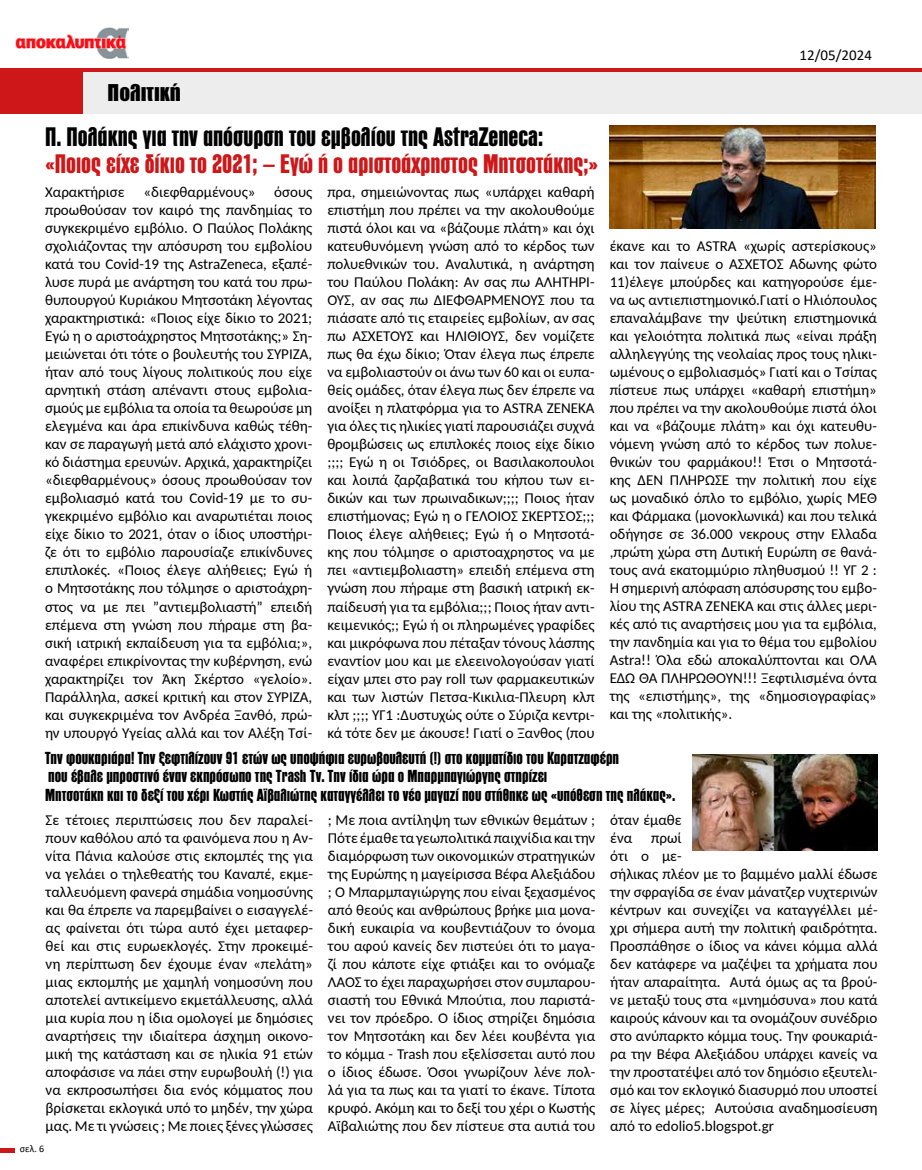
<style>
.page{position:relative;width:922px;height:1170px;background:#fff}
.page>*{position:absolute;margin:0;border:0;box-sizing:border-box;transform-origin:0 0}
.t1{font:800 25px "PF Fusion Sans";color:#cd1719}
.t2{font:800 25px "PF Fusion Sans";color:#000}
.t3{font:900 22.5px "PF Fusion Sans";color:#000}
.t4{font:800 16.25px/18.8px "PF Fusion Sans";color:#000}
.t5{font:15px/18px "Carlito";color:#000;text-align:justify}
.t6{font:15px "Calibri";color:#000}
.t7{font:10px "Calibri";color:#000}
</style>
<div class="page">
<div style="left:0;top:72px;width:921px;height:41px;background:#ededed"></div>
<hr style="left:0;top:68px;width:921px;height:3px;background:#cd1719">
<img style="left:15px;top:27px;width:114px;height:32px">
<svg style="left:0;top:1148px;width:15px;height:3px"></svg>
<div style="left:0;top:72px;width:83px;height:41px;background:#cd1719"></div>
<img style="left:609px;top:126px;width:266px;height:103px">
<img style="left:692px;top:754px;width:185px;height:96px">
<h2 class="t3" style="left:108px;top:79px;width:75px">Πολιτική</h2>
<h1 class="t2" style="left:45px;top:122px;width:499px">Π. Πολάκης για την απόσυρση του εμβολίου της AstraZeneca:</h1>
<h1 class="t1" style="left:45px;top:150px;width:554px">«Ποιος είχε δίκιο το 2021; – Εγώ ή ο αριστοάχρηστος Μητσοτάκης;»</h1>
<p class="t5" style="left:45px;top:182px;width:269px">Χαρακτήρισε «διεφθαρμένους» όσους προωθούσαν τον καιρό της πανδημίας το συγκεκριμένο εμβόλιο. Ο Παύλος Πολάκης σχολιάζοντας την απόσυρση του εμβολίου κατά του Covid-19 της AstraZeneca, εξαπέ&shy;λυσε πυρά με ανάρτηση του κατά του πρω&shy;θυπουργού Κυριάκου Μητσοτάκη λέγοντας χαρακτηριστικά: «Ποιος είχε δίκιο το 2021; Εγώ η ο αριστοάχρηστος Μητσοτάκης;» Ση&shy;μειώνεται ότι τότε ο βουλευτής του ΣΥΡΙΖΑ, ήταν από τους λίγους πολιτικούς που είχε αρνητική στάση απέναντι στους εμβολια&shy;σμούς με εμβόλια τα οποία τα θεωρούσε μη ελεγμένα και άρα επικίνδυνα καθώς τέθη&shy;καν σε παραγωγή μετά από ελάχιστο χρονι&shy;κό διάστημα ερευνών. Αρχικά, χαρακτηρίζει «διεφθαρμένους» όσους προωθούσαν τον εμβολιασμό κατά του Covid-19 με το συ&shy;γκεκριμένο εμβόλιο και αναρωτιέται ποιος είχε δίκιο το 2021, όταν ο ίδιος υποστήρι&shy;ζε ότι το εμβόλιο παρουσίαζε επικίνδυνες επιπλοκές. «Ποιος έλεγε αλήθειες; Εγώ ή ο Μητσοτάκης που τόλμησε ο αριστοάχρη&shy;στος να με πει ”αντιεμβολιαστή” επειδή επέμενα στη γνώση που πήραμε στη βα&shy;σική ιατρική εκπαίδευση για τα εμβόλια;», αναφέρει επικρίνοντας την κυβέρνηση, ενώ χαρακτηρίζει τον Άκη Σκέρτσο «γελοίο».<br>Παράλληλα, ασκεί κριτική και στον ΣΥΡΙΖΑ, και συγκεκριμένα τον Ανδρέα Ξανθό, πρώ&shy;ην υπουργό Υγείας αλλά και τον Αλέξη Τσί-</p>
<p class="t5" style="left:327px;top:182px;width:269px">πρα, σημειώνοντας πως «υπάρχει καθαρή επιστήμη που πρέπει να την ακολουθούμε πιστά όλοι και να «βάζουμε πλάτη» και όχι κατευθυνόμενη γνώση από το κέρδος των πολυεθνικών του. Αναλυτικά, η ανάρτηση του Παύλου Πολάκη: Αν σας πω ΑΛΗΤΗΡΙ-ΟΥΣ, αν σας πω ΔΙΕΦΘΑΡΜΕΝΟΥΣ που τα πιάσατε από τις εταιρείες εμβολίων, αν σας πω ΑΣΧΕΤΟΥΣ και ΗΛΙΘΙΟΥΣ, δεν νομίζετε πως θα έχω δίκιο; Όταν έλεγα πως έπρεπε να εμβολιαστούν οι άνω των 60 και οι ευπα&shy;θείς ομάδες, όταν έλεγα πως δεν έπρεπε να ανοίξει η πλατφόρμα για το ASTRA ZENEKA για όλες τις ηλικίες γιατί παρουσιάζει συχνά θρομβώσεις ως επιπλοκές ποιος είχε δίκιο ;;;; Εγώ η οι Τσιόδρες, οι Βασιλακοπουλοι και λοιπά ζαρζαβατικά του κήπου των ει&shy;δικών και των πρωιναδικων;;;; Ποιος ήταν επιστήμονας; Εγώ η ο ΓΕΛΟΙΟΣ ΣΚΕΡΤΣΟΣ;;; Ποιος έλεγε αλήθειες; Εγώ ή ο Μητσοτά&shy;κης που τόλμησε ο αριστοαχρηστος να με πει «αντιεμβολιαστη» επειδή επέμενα στη γνώση που πήραμε στη βασική ιατρική εκ&shy;παίδευσή για τα εμβόλια;;; Ποιος ήταν αντι&shy;κειμενικός;; Εγώ ή οι πληρωμένες γραφίδες και μικρόφωνα που πέταξαν τόνους λάσπης εναντίον μου και με ελεεινολογούσαν γιατί είχαν μπει στο pay roll των φαρμακευτικών και των λιστών Πετσα-Κικιλια-Πλευρη κλπ κλπ ;;;; ΥΓ1 :Δυστυχώς ούτε ο Σύριζα κεντρι&shy;κά τότε δεν με άκουσε! Γιατί ο Ξανθος (που</p>
<p class="t6" style="left:799px;top:44px;width:74px">12/05/2024</p>
<p class="t5" style="left:609px;top:236px;width:269px">έκανε και το ASTRA «χωρίς αστερίσκους» και τον παίνευε ο ΑΣΧΕΤΟΣ Αδωνης φώτο 11)έλεγε μπούρδες και κατηγορούσε έμε&shy;να ως αντιεπιστημονικό.Γιατί ο Ηλιόπουλος επαναλάμβανε την ψεύτικη επιστημονικά και γελοιότητα πολιτικά πως «είναι πράξη αλληλεγγύης της νεολαίας προς τους ηλικι&shy;ωμένους ο εμβολιασμός» Γιατί και ο Τσίπας πίστευε πως υπάρχει «καθαρή επιστήμη» που πρέπει να την ακολουθούμε πιστά όλοι και να «βάζουμε πλάτη» και όχι κατευθυ&shy;νόμενη γνώση από το κέρδος των πολυε&shy;θνικών του φαρμάκου!! Έτσι ο Μητσοτά&shy;κης ΔΕΝ ΠΛΗΡΩΣΕ την πολιτική που είχε ως μοναδικό όπλο το εμβόλιο, χωρίς ΜΕΘ και Φάρμακα (μονοκλωνικά) και που τελικά οδήγησε σε 36.000 νεκρους στην Ελλαδα ,πρώτη χώρα στη Δυτική Ευρώπη σε θανά&shy;τους ανά εκατομμύριο πληθυσμού !! ΥΓ 2 :<br>H σημερινή απόφαση απόσυρσης του εμβο&shy;λίου της ASTRA ZENEKA και στις άλλες μερι&shy;κές από τις αναρτήσεις μου για τα εμβόλια, την πανδημία και για το θέμα του εμβολίου Astra!! Όλα εδώ αποκαλύπτονται και ΟΛΑ ΕΔΩ ΘΑ ΠΛΗΡΩΘΟΥΝ!!! Ξεφτιλισμένα όντα της «επιστήμης», της «δημοσιογραφίας» και της «πολιτικής».</p>
<p class="t4" style="left:45px;top:748px;width:632px">Την φουκαριάρα! Την ξεφτιλίζουν 91 ετών ως υποψήφια ευρωβουλευτή (!) στο κομματίδιο του Καρατζαφέρη<br>που έβαλε μπροστινό έναν εκπρόσωπο της Trash Tv. Την ίδια ώρα ο Μπαρμπαγιώργης στηρίζει<br>Μητσοτάκη και το δεξί του χέρι Κωστής Αϊβαλιώτης καταγγέλλει το νέο μαγαζί που στήθηκε ως «υπόθεση της πλάκας».</p>
<p class="t5" style="left:46px;top:810px;width:269px">Σε τέτοιες περιπτώσεις που δεν παραλεί&shy;πουν καθόλου από τα φαινόμενα που η Αν&shy;νίτα Πάνια καλούσε στις εκπομπές της για να γελάει ο τηλεθεατής του Καναπέ, εκμε&shy;ταλλευόμενη φανερά σημάδια νοημοσύνης και θα έπρεπε να παρεμβαίνει ο εισαγγελέ&shy;ας φαίνεται ότι τώρα αυτό έχει μεταφερ&shy;θεί και στις ευρωεκλογές. Στην προκειμέ&shy;νη περίπτωση δεν έχουμε έναν «πελάτη» μιας εκπομπής με χαμηλή νοημοσύνη που αποτελεί αντικείμενο εκμετάλλευσης, αλλά μια κυρία που η ίδια ομολογεί με δημόσιες αναρτήσεις την ιδιαίτερα άσχημη οικονο&shy;μική της κατάσταση και σε ηλικία 91 ετών αποφάσισε να πάει στην ευρωβουλή (!) για να εκπροσωπήσει δια ενός κόμματος που βρίσκεται εκλογικά υπό το μηδέν, την χώρα μας. Με τι γνώσεις ; Με ποιες ξένες γλώσσες</p>
<p class="t5" style="left:328px;top:810px;width:269px">; Με ποια αντίληψη των εθνικών θεμάτων ; Πότε έμαθε τα γεωπολιτικά παιχνίδια και την διαμόρφωση των οικονομικών στρατηγικών της Ευρώπης η μαγείρισσα Βέφα Αλεξιάδου ; Ο Μπαρμπαγιώργης που είναι ξεχασμένος από θεούς και ανθρώπους βρήκε μια μονα&shy;δική ευκαιρία να κουβεντιάζουν το όνομα του αφού κανείς δεν πιστεύει ότι το μαγα&shy;ζί που κάποτε είχε φτιάξει και το ονόμαζε ΛΑΟΣ το έχει παραχωρήσει στον συμπαρου&shy;σιαστή του Εθνικά Μπούτια, που παριστά&shy;νει τον πρόεδρο. Ο ίδιος στηρίζει δημόσια τον Μητσοτάκη και δεν λέει κουβέντα για το κόμμα - Trash που εξελίσσεται αυτό που ο ίδιος έδωσε. Όσοι γνωρίζουν λένε πολ&shy;λά για τα πως και τα γιατί το έκανε. Τίποτα κρυφό. Ακόμη και το δεξί του χέρι ο Κωστής Αϊβαλιώτης που δεν πίστευε στα αυτιά του</p>
<p class="t5" style="left:610px;top:810px;width:73px">όταν έμαθε ένα</p>
<p class="t5" style="left:610px;top:828px;width:269px;text-align:left;text-indent:41px">πρωί<br>ότι ο με-<br>σήλικας πλέον με το βαμμένο μαλλί έδωσε την σφραγίδα σε έναν μάνατζερ νυχτερινών κέντρων και συνεχίζει να καταγγέλλει μέ&shy;χρι σήμερα αυτή την πολιτική φαιδρότητα.<br>Προσπάθησε ο ίδιος να κάνει κόμμα αλλά δεν κατάφερε να μαζέψει τα χρήματα που ήταν απαραίτητα. Αυτά όμως ας τα βρού&shy;νε μεταξύ τους στα «μνημόσυνα» που κατά καιρούς κάνουν και τα ονομάζουν συνέδριο στο ανύπαρκτο κόμμα τους. Την φουκαριά&shy;ρα την Βέφα Αλεξιάδου υπάρχει κανείς να την προστατέψει από τον δημόσιο εξευτελι&shy;σμό και τον εκλογικό διασυρμό που υποστεί σε λίγες μέρες; Αυτούσια αναδημοσίευση από το edolio5.blogspot.gr</p>
<p class="t7" style="left:20px;top:1141px;width:26px">σελ. 6</p>
</div>
